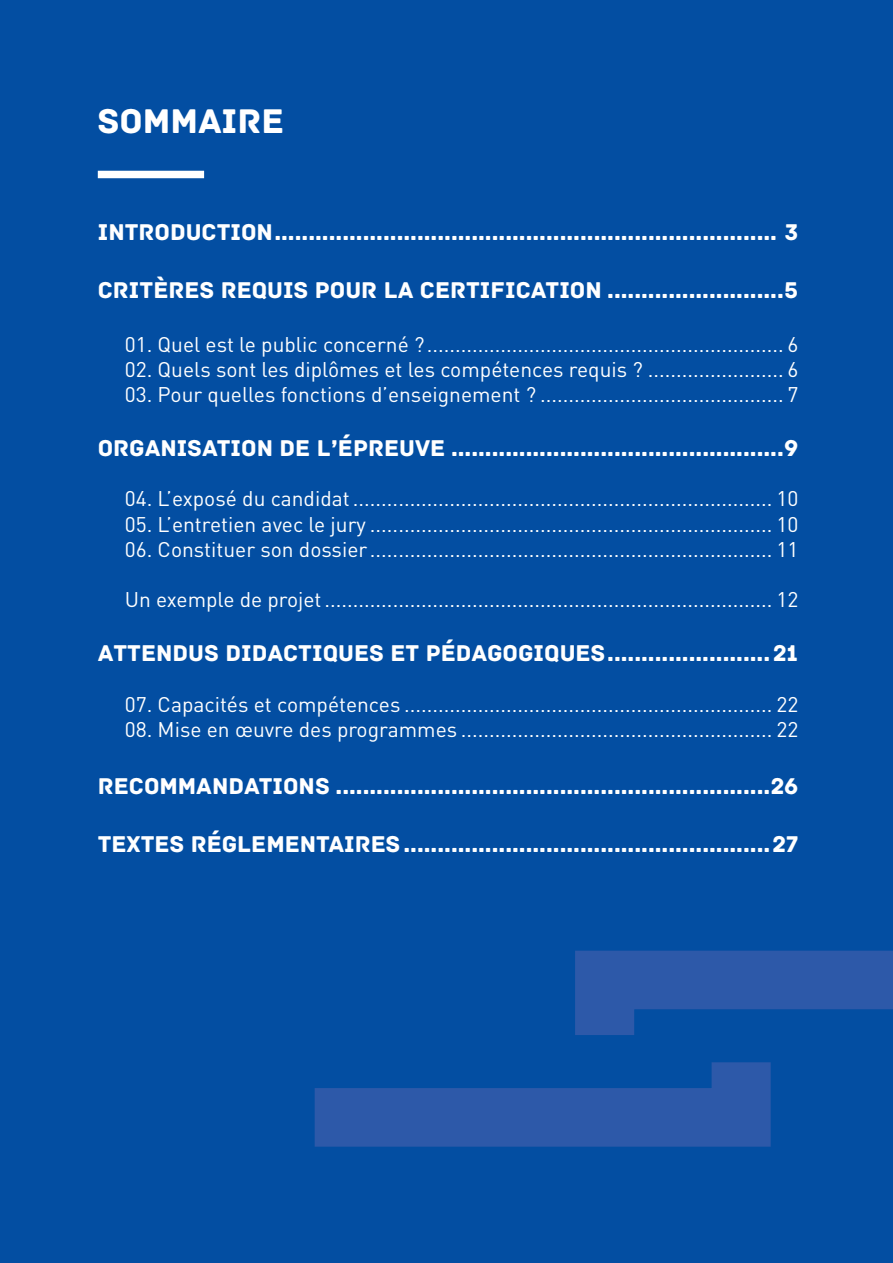
<style>
.page{position:relative;width:893px;height:1263px;background:#034ea2}
.page>*{position:absolute;margin:0;border:0;box-sizing:border-box;transform-origin:0 0}
.t1{font:36px "Archive";color:#fff}
.t2{font:24px "Archive";color:#fff}
.t3{font:21px "DIN Pro";color:#fff}
</style>
<div class="page">
<div style="left:98px;top:171px;width:106px;height:7px;background:#fff"></div>
<svg style="left:575px;top:950px;width:318px;height:85px"></svg>
<svg style="left:314px;top:1062px;width:457px;height:85px"></svg>
<h1 class="t1" style="left:98px;top:100px;width:188px">SOMMAIRE</h1>
<p class="t2" style="left:98px;top:218px;width:702px">INTRODUCTION.......................................................................... 3</p>
<p class="t2" style="left:98px;top:275px;width:702px">CRITÈRES REQUIS POUR LA CERTIFICATION ..........................5</p>
<p class="t3" style="left:125px;top:331px;width:675px">01. Quel est le public concerné ?............................................................... 6</p>
<p class="t3" style="left:125px;top:356px;width:675px">02. Quels sont les diplômes et les compétences requis ? ........................ 6</p>
<p class="t3" style="left:125px;top:381px;width:675px">03. Pour quelles fonctions d’enseignement ? ........................................... 7</p>
<p class="t2" style="left:98px;top:434px;width:702px">ORGANISATION DE L’ÉPREUVE .................................................9</p>
<p class="t3" style="left:125px;top:486px;width:675px">04. L’exposé du candidat.......................................................................... 10</p>
<p class="t3" style="left:125px;top:511px;width:675px">05. L’entretien avec le jury ....................................................................... 10</p>
<p class="t3" style="left:125px;top:536px;width:675px">06. Constituer son dossier ....................................................................... 11</p>
<p class="t3" style="left:125px;top:586px;width:675px">Un exemple de projet............................................................................... 12</p>
<p class="t2" style="left:98px;top:639px;width:702px">ATTENDUS DIDACTIQUES ET PÉDAGOGIQUES........................21</p>
<p class="t3" style="left:125px;top:691px;width:675px">07. Capacités et compétences ................................................................. 22</p>
<p class="t3" style="left:125px;top:716px;width:675px">08. Mise en œuvre des programmes ....................................................... 22</p>
<p class="t2" style="left:98px;top:772px;width:702px">RECOMMANDATIONS ................................................................26</p>
<p class="t2" style="left:98px;top:830px;width:702px">TEXTES RÉGLEMENTAIRES......................................................27</p>
</div>
